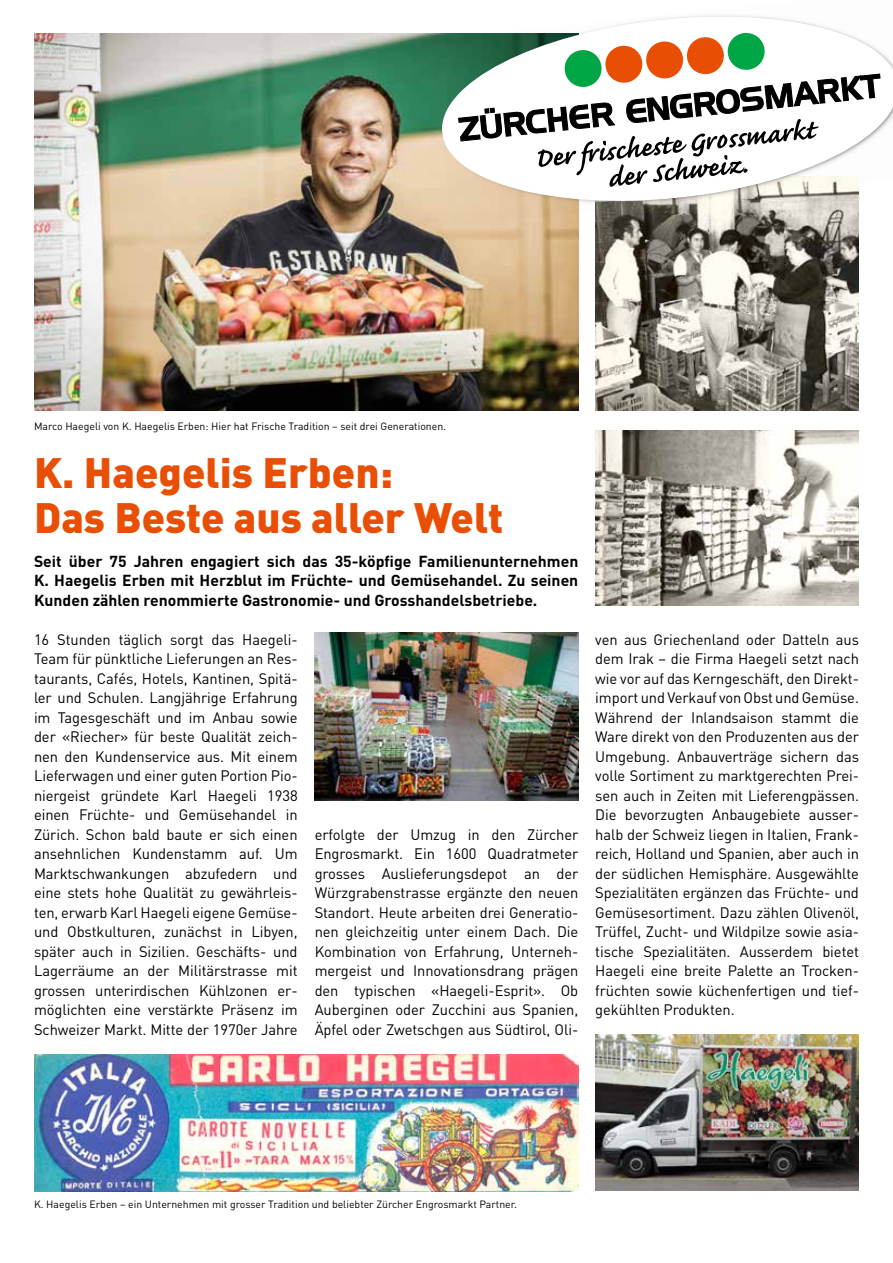
<style>
.page{position:relative;width:893px;height:1263px;background:#fff}
.page>*{position:absolute;margin:0;border:0;box-sizing:border-box;transform-origin:0 0}
.t1{font:900 42px/45px "DIN";color:#e94f04}
.t2{font:700 15.75px/19.5px "DIN";color:#000;text-align:justify}
.t3{font:15px/19.5px "DIN";letter-spacing:-.005em;color:#000;text-align:justify}
.t4{font:10.5px "DIN";color:#000}
</style>
<div class="page">
<img style="left:595px;top:212px;width:264px;height:199px">
<img style="left:34px;top:34px;width:544px;height:377px">
<img style="left:432px;top:33px;width:4px;height:132px">
<img style="left:445px;top:212px;width:281px;height:14px">
<svg style="left:436px;top:15px;width:457px;height:197px"></svg>
<svg style="left:458px;top:32px;width:423px;height:155px"></svg>
<img style="left:34px;top:1054px;width:544px;height:137px">
<img style="left:595px;top:430px;width:264px;height:176px">
<img style="left:595px;top:1035px;width:264px;height:156px">
<img style="left:315px;top:633px;width:263px;height:168px">
<p class="t4" style="left:34px;top:420px;width:414px">Marco Haegeli von K. Haegelis Erben: Hier hat Frische Tradition – seit drei Generationen.</p>
<h1 class="t1" style="left:34px;top:448px;width:471px">K. Haegelis Erben:<br>Das Beste aus aller Welt</h1>
<p class="t2" style="left:34px;top:551px;width:546px">Seit über 75 Jahren engagiert sich das 35-köpfige Familienunternehmen K. Haegelis Erben mit Herzblut im Früchte- und Gemüsehandel. Zu seinen Kunden zählen renommierte Gastronomie- und Grosshandelsbetriebe.</p>
<p class="t3" style="left:34px;top:629px;width:265px">16 Stunden täglich sorgt das Haegeli-Team für pünktliche Lieferungen an Res&shy;taurants, Cafés, Hotels, Kantinen, Spitä&shy;ler und Schulen. Langjährige Erfahrung im Tagesgeschäft und im Anbau sowie der «Riecher» für beste Qualität zeich&shy;nen den Kundenservice aus. Mit einem Lieferwagen und einer guten Portion Pio&shy;niergeist gründete Karl Haegeli 1938 einen Früchte- und Gemüsehandel in Zürich. Schon bald baute er sich einen ansehnlichen Kundenstamm auf. Um Marktschwankungen abzufedern und eine stets hohe Qualität zu gewährleis&shy;ten, erwarb Karl Haegeli eigene Gemüse&shy;und Obstkulturen, zunächst in Libyen, später auch in Sizilien. Geschäfts- und Lagerräume an der Militärstrasse mit grossen unterirdischen Kühlzonen er&shy;möglichten eine verstärkte Präsenz im Schweizer Markt. Mitte der 1970er Jahre</p>
<p class="t3" style="left:315px;top:824px;width:265px">erfolgte der Umzug in den Zürcher Engrosmarkt. Ein 1600 Quadratmeter grosses Auslieferungsdepot an der Würzgrabenstrasse ergänzte den neuen Standort. Heute arbeiten drei Generatio&shy;nen gleichzeitig unter einem Dach. Die Kombination von Erfahrung, Unterneh&shy;mergeist und Innovationsdrang prägen den typischen «Haegeli-Esprit». Ob Auberginen oder Zucchini aus Spanien, Äpfel oder Zwetschgen aus Südtirol, Oli-</p>
<p class="t3" style="left:595px;top:629px;width:265px">ven aus Griechenland oder Datteln aus dem Irak – die Firma Haegeli setzt nach wie vor auf das Kerngeschäft, den Direkt&shy;import und Verkauf von Obst und Gemüse.<br>Während der Inlandsaison stammt die Ware direkt von den Produzenten aus der Umgebung. Anbauverträge sichern das volle Sortiment zu marktgerechten Prei&shy;sen auch in Zeiten mit Lieferengpässen.<br>Die bevorzugten Anbaugebiete ausser&shy;halb der Schweiz liegen in Italien, Frank&shy;reich, Holland und Spanien, aber auch in der südlichen Hemisphäre. Ausgewählte Spezialitäten ergänzen das Früchte- und Gemüsesortiment. Dazu zählen Olivenöl, Trüffel, Zucht- und Wildpilze sowie asia&shy;tische Spezialitäten. Ausserdem bietet Haegeli eine breite Palette an Trocken&shy;früchten sowie küchenfertigen und tief&shy;gekühlten Produkten.</p>
<p class="t4" style="left:34px;top:1198px;width:484px">K. Haegelis Erben – ein Unternehmen mit grosser Tradition und beliebter Zürcher Engrosmarkt Partner.</p>
</div>
